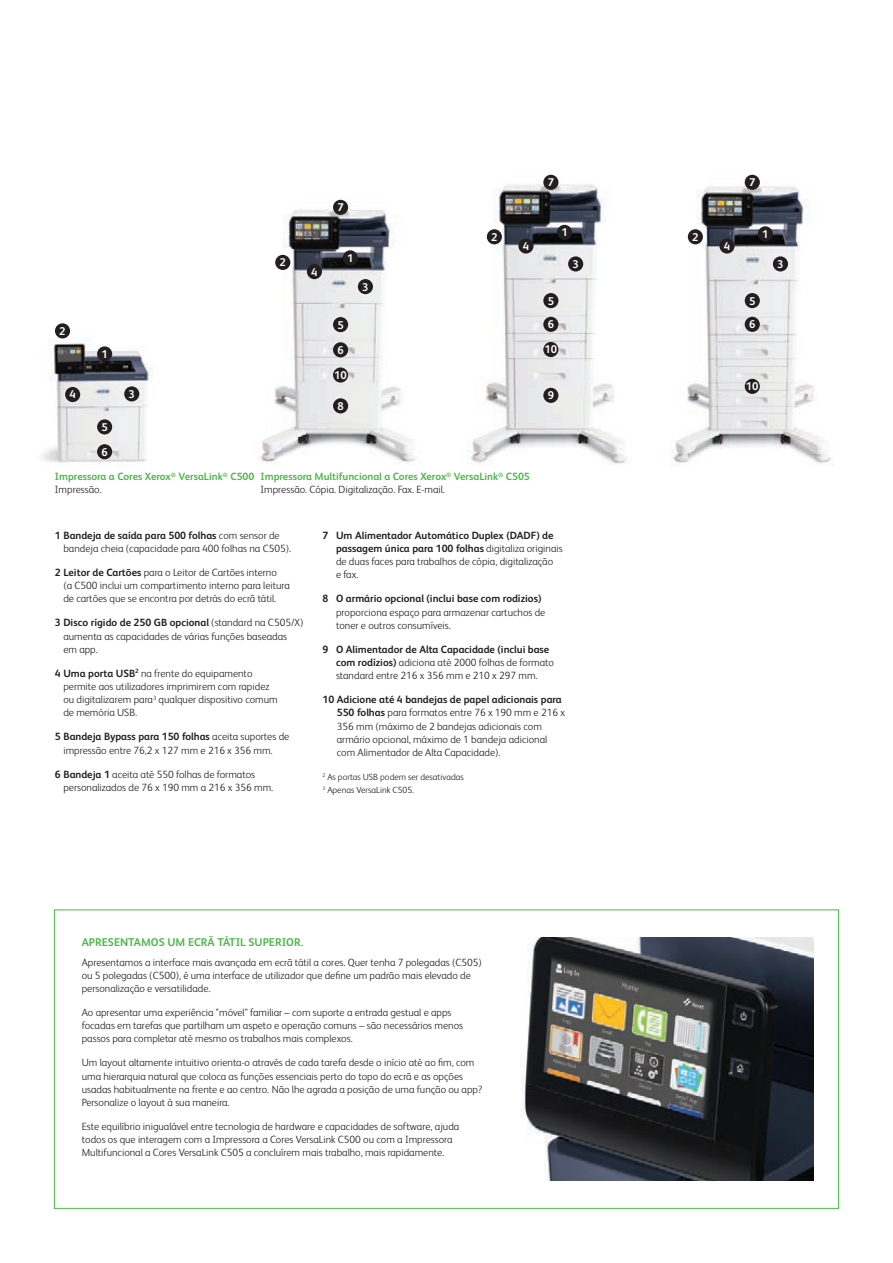
<style>
.page{position:relative;width:893px;height:1263px;background:#fff}
.page>*{position:absolute;margin:0;border:0;box-sizing:border-box;transform-origin:0 0}
.t1{font:700 11.25px "Xerox Sans";color:#fff}
.t2{font:700 11.25px "Xerox Sans";color:#4cb848}
.t3{font:300 10.5px/13.2px "Xerox Sans";color:#231f20}
.t4{font:700 10.5px/13.2px "Xerox Sans";color:#4cb848}
.t5{font:700 10.5px "Xerox Sans";color:#231f20}
.t6{font:300 9px/13.2px "Xerox Sans";color:#231f20}
.s1{font-weight:300;color:#231f20}
.s2{font-weight:700}
</style>
<div class="page">
<img style="left:521px;top:937px;width:292px;height:244px">
<img style="left:42px;top:334px;width:111px;height:129px">
<img style="left:257px;top:199px;width:159px;height:264px">
<img style="left:468px;top:174px;width:365px;height:291px">
<div style="left:97px;top:346px;width:15px;height:15px;background:#231f20;border-radius:50%"></div>
<div style="left:97px;top:419px;width:15px;height:15px;background:#231f20;border-radius:50%"></div>
<div style="left:773px;top:256px;width:15px;height:15px;background:#231f20;border-radius:50%"></div>
<div style="left:568px;top:256px;width:15px;height:15px;background:#231f20;border-radius:50%"></div>
<div style="left:358px;top:279px;width:15px;height:15px;background:#231f20;border-radius:50%"></div>
<div style="left:124px;top:386px;width:15px;height:15px;background:#231f20;border-radius:50%"></div>
<div style="left:333px;top:367px;width:15px;height:16px;background:#231f20;border-radius:50%"></div>
<div style="left:543px;top:342px;width:15px;height:15px;background:#231f20;border-radius:50%"></div>
<div style="left:333px;top:342px;width:15px;height:15px;background:#231f20;border-radius:50%"></div>
<div style="left:543px;top:317px;width:15px;height:15px;background:#231f20;border-radius:50%"></div>
<div style="left:745px;top:317px;width:15px;height:15px;background:#231f20;border-radius:50%"></div>
<div style="left:333px;top:317px;width:15px;height:15px;background:#231f20;border-radius:50%"></div>
<div style="left:543px;top:293px;width:15px;height:15px;background:#231f20;border-radius:50%"></div>
<div style="left:745px;top:293px;width:15px;height:15px;background:#231f20;border-radius:50%"></div>
<div style="left:333px;top:200px;width:15px;height:15px;background:#231f20;border-radius:50%"></div>
<div style="left:543px;top:175px;width:15px;height:15px;background:#231f20;border-radius:50%"></div>
<div style="left:745px;top:175px;width:15px;height:15px;background:#231f20;border-radius:50%"></div>
<div style="left:343px;top:250px;width:15px;height:15px;background:#231f20;border-radius:50%"></div>
<div style="left:557px;top:225px;width:15px;height:15px;background:#231f20;border-radius:50%"></div>
<div style="left:758px;top:226px;width:15px;height:15px;background:#231f20;border-radius:50%"></div>
<div style="left:719px;top:238px;width:16px;height:16px;background:#231f20;border-radius:50%"></div>
<div style="left:518px;top:238px;width:16px;height:16px;background:#231f20;border-radius:50%"></div>
<div style="left:307px;top:264px;width:15px;height:15px;background:#231f20;border-radius:50%"></div>
<div style="left:688px;top:229px;width:15px;height:15px;background:#231f20;border-radius:50%"></div>
<div style="left:487px;top:229px;width:15px;height:15px;background:#231f20;border-radius:50%"></div>
<div style="left:275px;top:255px;width:15px;height:15px;background:#231f20;border-radius:50%"></div>
<div style="left:55px;top:323px;width:15px;height:15px;background:#231f20;border-radius:50%"></div>
<div style="left:97px;top:444px;width:15px;height:15px;background:#231f20;border-radius:50%"></div>
<div style="left:333px;top:398px;width:15px;height:15px;background:#231f20;border-radius:50%"></div>
<div style="left:543px;top:388px;width:15px;height:15px;background:#231f20;border-radius:50%"></div>
<div style="left:745px;top:379px;width:15px;height:15px;background:#231f20;border-radius:50%"></div>
<div style="left:65px;top:387px;width:15px;height:15px;background:#231f20;border-radius:50%"></div>
<p class="t1" style="left:59px;top:323px;width:8px">2</p>
<p class="t1" style="left:69px;top:387px;width:8px">4</p>
<p class="t1" style="left:101px;top:346px;width:8px">1</p>
<p class="t1" style="left:101px;top:419px;width:8px">5</p>
<p class="t1" style="left:101px;top:444px;width:8px">6</p>
<p class="t1" style="left:129px;top:386px;width:8px">3</p>
<p class="t1" style="left:280px;top:255px;width:8px">2</p>
<p class="t1" style="left:311px;top:264px;width:8px">4</p>
<p class="t1" style="left:337px;top:200px;width:8px">7</p>
<p class="t1" style="left:347px;top:250px;width:8px">1</p>
<p class="t1" style="left:362px;top:279px;width:8px">3</p>
<p class="t1" style="left:548px;top:175px;width:8px">7</p>
<p class="t1" style="left:749px;top:175px;width:8px">7</p>
<p class="t1" style="left:561px;top:225px;width:8px">1</p>
<p class="t1" style="left:762px;top:226px;width:8px">1</p>
<p class="t1" style="left:491px;top:229px;width:8px">2</p>
<p class="t1" style="left:692px;top:229px;width:8px">2</p>
<p class="t1" style="left:523px;top:238px;width:8px">4</p>
<p class="t1" style="left:724px;top:238px;width:8px">4</p>
<p class="t1" style="left:572px;top:256px;width:8px">3</p>
<p class="t1" style="left:777px;top:256px;width:8px">3</p>
<p class="t1" style="left:548px;top:293px;width:8px">5</p>
<p class="t1" style="left:749px;top:293px;width:8px">5</p>
<p class="t1" style="left:337px;top:317px;width:8px">5</p>
<p class="t1" style="left:548px;top:317px;width:8px">6</p>
<p class="t1" style="left:749px;top:317px;width:8px">6</p>
<p class="t1" style="left:337px;top:342px;width:8px">6</p>
<p class="t1" style="left:545px;top:342px;width:14px">10</p>
<p class="t1" style="left:334px;top:367px;width:14px">10</p>
<p class="t1" style="left:337px;top:398px;width:8px">8</p>
<p class="t1" style="left:548px;top:388px;width:8px">9</p>
<p class="t1" style="left:746px;top:379px;width:14px">10</p>
<p class="t4" style="left:55px;top:470px;width:201px">Impressora a Cores Xerox<sup>®</sup> VersaLink<sup>®</sup> C500<br><span class="s1">Impressão.</span></p>
<p class="t4" style="left:261px;top:470px;width:271px">Impressora Multifuncional a Cores Xerox<sup>®</sup> VersaLink<sup>®</sup> C505<br><span class="s1">Impressão. Cópia. Digitalização. Fax. E-mail.</span></p>
<p class="t3" style="left:63px;top:528px;width:229px;text-indent:-8px"><span class="s2">1 Bandeja de saída para 500 folhas</span> com sensor de bandeja cheia (capacidade para 400 folhas na C505).</p>
<p class="t3" style="left:63px;top:565px;width:228px;text-indent:-8px"><span class="s2">2 Leitor de Cartões</span> para o Leitor de Cartões interno<br>(a C500 inclui um compartimento interno para leitura de cartões que se encontra por detrás do ecrã tátil.</p>
<p class="t3" style="left:63px;top:616px;width:242px;text-indent:-8px"><span class="s2">3 Disco rígido de 250 GB opcional</span> (standard na C505/X) aumenta as capacidades de várias funções baseadas em app.</p>
<p class="t3" style="left:63px;top:666px;width:216px;text-indent:-8px"><span class="s2">4 Uma porta USB</span><sup>2</sup> na frente do equipamento permite aos utilizadores imprimirem com rapidez ou digitalizarem para<sup>3</sup> qualquer dispositivo comum de memória USB.</p>
<p class="t3" style="left:63px;top:730px;width:227px;text-indent:-8px"><span class="s2">5 Bandeja Bypass para 150 folhas</span> aceita suportes de impressão entre 76,2 x 127 mm e 216 x 356 mm.</p>
<p class="t3" style="left:63px;top:767px;width:211px;text-indent:-8px"><span class="s2">6 Bandeja 1</span> aceita até 550 folhas de formatos personalizados de 76 x 190 mm a 216 x 356 mm.</p>
<p class="t3" style="left:336px;top:528px;width:228px;text-indent:-14px"><span class="s2">7 Um Alimentador Automático Duplex (DADF) de passagem única para 100 folhas</span> digitaliza originais de duas faces para trabalhos de cópia, digitalização<br>e fax.</p>
<p class="t5" style="left:322px;top:592px;width:220px">8 O armário opcional (inclui base com rodízios)</p>
<p class="t3" style="left:336px;top:605px;width:211px">proporciona espaço para armazenar cartuchos de toner e outros consumíveis.</p>
<p class="t3" style="left:336px;top:642px;width:220px;text-indent:-14px"><span class="s2">9 O Alimentador de Alta Capacidade (inclui base com rodízios)</span> adiciona até 2000 folhas de formato standard entre 216 x 356 mm e 210 x 297 mm.</p>
<p class="t3" style="left:337px;top:692px;width:230px;text-indent:-14px"><span class="s2">10 Adicione até 4 bandejas de papel adicionais para 550 folhas</span> para formatos entre 76 x 190 mm e 216 x 356 mm (máximo de 2 bandejas adicionais com armário opcional, máximo de 1 bandeja adicional com Alimentador de Alta Capacidade).</p>
<p class="t6" style="left:322px;top:770px;width:143px"><sup>2</sup> As portas USB podem ser desativadas<br><sup>3</sup> Apenas VersaLink C505.</p>
<p class="t2" style="left:82px;top:934px;width:223px">APRESENTAMOS UM ECRÃ TÁTIL SUPERIOR.</p>
<p class="t3" style="left:82px;top:955px;width:402px">Apresentamos a interface mais avançada em ecrã tátil a cores. Quer tenha 7 polegadas (C505) ou 5 polegadas (C500), é uma interface de utilizador que define um padrão mais elevado de personalização e versatilidade.</p>
<p class="t3" style="left:82px;top:1005px;width:383px">Ao apresentar uma experiência "móvel" familiar – com suporte a entrada gestual e apps focadas em tarefas que partilham um aspeto e operação comuns – são necessários menos passos para completar até mesmo os trabalhos mais complexos.</p>
<p class="t3" style="left:82px;top:1056px;width:402px">Um layout altamente intuitivo orienta-o através de cada tarefa desde o início até ao fim, com uma hierarquia natural que coloca as funções essenciais perto do topo do ecrã e as opções usadas habitualmente na frente e ao centro. Não lhe agrada a posição de uma função ou app?<br>Personalize o layout à sua maneira.</p>
<p class="t3" style="left:82px;top:1119px;width:379px">Este equilíbrio inigualável entre tecnologia de hardware e capacidades de software, ajuda todos os que interagem com a Impressora a Cores VersaLink C500 ou com a Impressora<br>Multifuncional a Cores VersaLink C505 a concluírem mais trabalho, mais rapidamente.</p>
</div>
